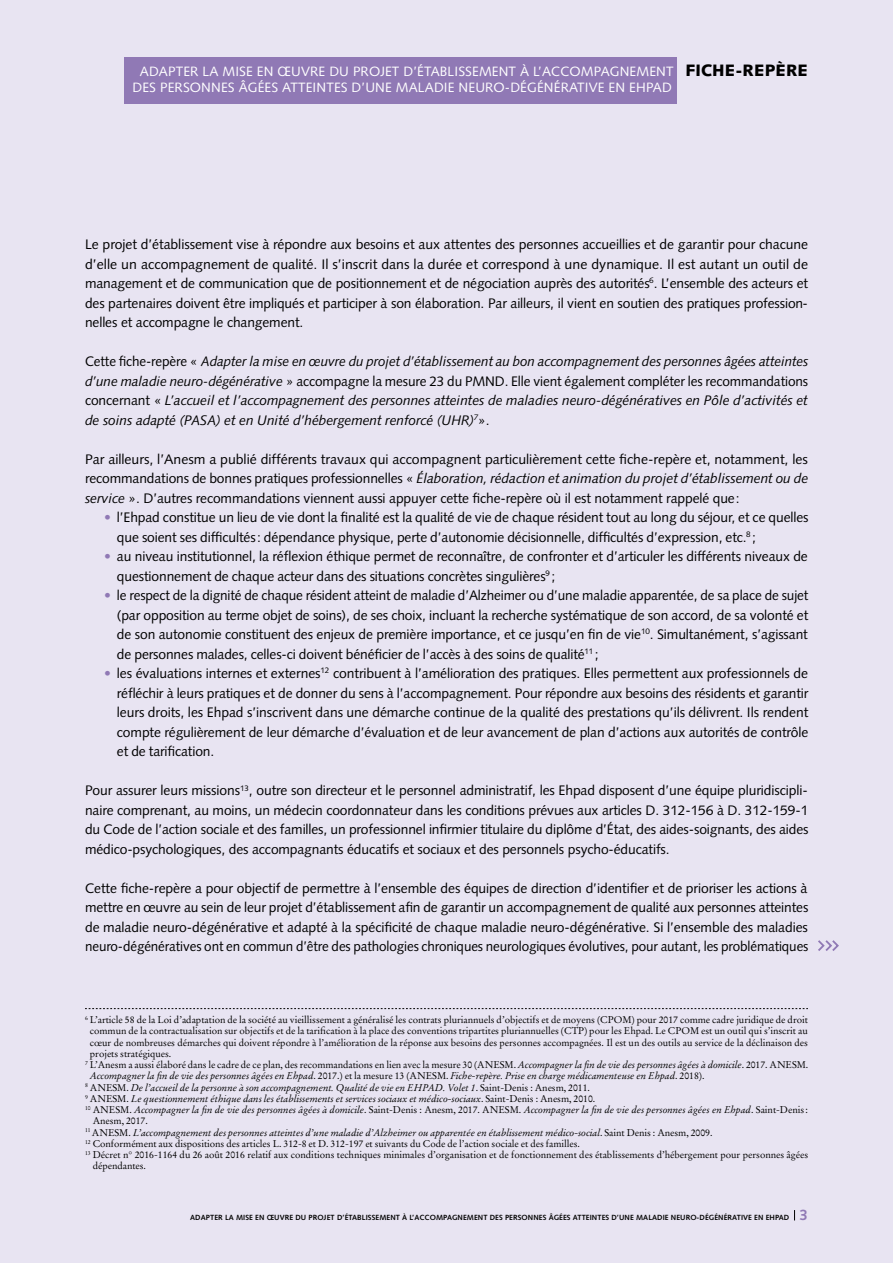
<style>
.page{position:relative;width:893px;height:1263px;background:#e8e4f2}
.page>*{position:absolute;margin:0;border:0;box-sizing:border-box;transform-origin:0 0}
.t1{font:13.8px/19.5px "Syntax LT Std";letter-spacing:-.01em;color:#000;text-align:justify}
.t2{font:italic 13.8px/19.5px "Syntax LT Std";letter-spacing:-.01em;color:#000;text-align:justify}
.t3{font:13.5px/16.2px "Syntax LT Std";letter-spacing:.01em;color:#fff}
.t4{font:9.75px "Stempel Garamond LT Std";letter-spacing:-.005em;color:#000}
.t5{font:italic 9.75px "Stempel Garamond LT Std";letter-spacing:-.005em;color:#000}
.t6{font:700 7.5px "Syntax LT Std";letter-spacing:.01em;color:#000}
.s1{font-weight:900;font-size:16.5px;color:#000}
.s2{font-style:normal}
.s3{font-style:italic}
.s4{color:#9079b5}
.s5{font-size:15px;color:#9079b5}
</style>
<div class="page">
<div style="left:124px;top:57px;width:553px;height:47px;background:#9079b5"></div>
<svg style="left:818px;top:940px;width:21px;height:11px"></svg>
<svg style="left:85px;top:1008px;width:723px;height:1px"></svg>
<p class="t3" style="left:133px;top:63px;width:677px;text-indent:7px">ADAPTER LA MISE EN ŒUVRE DU PROJET D’ÉTABLISSEMENT À L’ACCOMPAGNEMENT <span class="s1">FICHE-REPÈRE<br></span>DES PERSONNES ÂGÉES ATTEINTES D’UNE MALADIE NEURO-DÉGÉNÉRATIVE EN EHPAD</p>
<p class="t1" style="left:85px;top:235px;width:725px">Le projet d’établissement vise à répondre aux besoins et aux attentes des personnes accueillies et de garantir pour chacune d’elle un accompagnement de qualité. Il s’inscrit dans la durée et correspond à une dynamique. Il est autant un outil de management et de communication que de positionnement et de négociation auprès des autorités<sup>6</sup>. L’ensemble des acteurs et des partenaires doivent être impliqués et participer à son élaboration. Par ailleurs, il vient en soutien des pratiques profession&shy;nelles et accompagne le changement.</p>
<p class="t2" style="left:85px;top:351px;width:725px"><span class="s2">Cette fiche-repère «</span> Adapter la mise en œuvre du projet d’établissement au bon accompagnement des personnes âgées atteintes d’une maladie neuro-dégénérative <span class="s2">» accompagne la mesure 23 du PMND. Elle vient également compléter les recommandations concernant «</span> L’accueil et l’accompagnement des personnes atteintes de maladies neuro-dégénératives en Pôle d’activités et de soins adapté (PASA) et en Unité d’hébergement renforcé (UHR)<sup>7</sup><span class="s2">».</span></p>
<p class="t1" style="left:85px;top:449px;width:725px">Par ailleurs, l’Anesm a publié différents travaux qui accompagnent particulièrement cette fiche-repère et, notamment, les recommandations de bonnes pratiques professionnelles « <span class="s3">Élaboration, rédaction et animation du projet d’établissement ou de service</span> ». D’autres recommandations viennent aussi appuyer cette fiche-repère où il est notamment rappelé que:</p>
<p class="t1" style="left:117px;top:508px;width:693px;text-indent:-13px"><span class="s4">•</span> l’Ehpad constitue un lieu de vie dont la finalité est la qualité de vie de chaque résident tout au long du séjour, et ce quelles que soient ses difficultés: dépendance physique, perte d’autonomie décisionnelle, difficultés d’expression, etc.<sup>8</sup> ;</p>
<p class="t1" style="left:117px;top:547px;width:692px;text-indent:-13px"><span class="s4">•</span> au niveau institutionnel, la réflexion éthique permet de reconnaître, de confronter et d’articuler les différents niveaux de questionnement de chaque acteur dans des situations concrètes singulières<sup>9</sup> ;</p>
<p class="t1" style="left:117px;top:586px;width:693px;text-indent:-13px"><span class="s4">•</span> le respect de la dignité de chaque résident atteint de maladie d’Alzheimer ou d’une maladie apparentée, de sa place de sujet (par opposition au terme objet de soins), de ses choix, incluant la recherche systématique de son accord, de sa volonté et de son autonomie constituent des enjeux de première importance, et ce jusqu’en fin de vie<sup>10</sup>. Simultanément, s’agissant de personnes malades, celles-ci doivent bénéficier de l’accès à des soins de qualité<sup>11</sup> ;</p>
<p class="t1" style="left:117px;top:664px;width:693px;text-indent:-13px"><span class="s4">•</span> les évaluations internes et externes<sup>12</sup> contribuent à l’amélioration des pratiques. Elles permettent aux professionnels de réfléchir à leurs pratiques et de donner du sens à l’accompagnement. Pour répondre aux besoins des résidents et garantir leurs droits, les Ehpad s’inscrivent dans une démarche continue de la qualité des prestations qu’ils délivrent. Ils rendent compte régulièrement de leur démarche d’évaluation et de leur avancement de plan d’actions aux autorités de contrôle et de tarification.</p>
<p class="t1" style="left:85px;top:781px;width:725px">Pour assurer leurs missions<sup>13</sup>, outre son directeur et le personnel administratif, les Ehpad disposent d’une équipe pluridiscipli&shy;naire comprenant, au moins, un médecin coordonnateur dans les conditions prévues aux articles D. 312-156 à D. 312-159-1 du Code de l’action sociale et des familles, un professionnel infirmier titulaire du diplôme d’État, des aides-soignants, des aides médico-psychologiques, des accompagnants éducatifs et sociaux et des personnels psycho-éducatifs.</p>
<p class="t1" style="left:85px;top:878px;width:725px">Cette fiche-repère a pour objectif de permettre à l’ensemble des équipes de direction d’identifier et de prioriser les actions à mettre en œuvre au sein de leur projet d’établissement afin de garantir un accompagnement de qualité aux personnes atteintes de maladie neuro-dégénérative et adapté à la spécificité de chaque maladie neuro-dégénérative. Si l’ensemble des maladies neuro-dégénératives ont en commun d’être des pathologies chroniques neurologiques évolutives, pour autant, les problématiques</p>
<p class="t4" style="left:85px;top:1014px;width:724px"><sup>6</sup> L’article 58 de la Loi d’adaptation de la société au vieillissement a généralisé les contrats pluriannuels d’objectifs et de moyens (CPOM) pour 2017 comme cadre juridique de droit</p>
<p class="t4" style="left:90px;top:1025px;width:719px">commun de la contractualisation sur objectifs et de la tarification à la place des conventions tripartites pluriannuelles (CTP) pour les Ehpad. Le CPOM est un outil qui s’inscrit au</p>
<p class="t4" style="left:90px;top:1036px;width:720px">cœur de nombreuses démarches qui doivent répondre à l’amélioration de la réponse aux besoins des personnes accompagnées. Il est un des outils au service de la déclinaison des</p>
<p class="t4" style="left:90px;top:1048px;width:83px">projets stratégiques.</p>
<p class="t4" style="left:85px;top:1059px;width:725px"><sup>7</sup> L’Anesm a aussi élaboré dans le cadre de ce plan, des recommandations en lien avec la mesure 30 (ANESM. <span class="s3">Accompagner la fin de vie des personnes âgées à domicile</span>. 2017. ANESM.</p>
<p class="t5" style="left:90px;top:1070px;width:616px">Accompagner la fin de vie des personnes âgées en Ehpad<span class="s2">. 2017.) et la mesure 13 (ANESM.</span> Fiche-repère. Prise en charge médicamenteuse en Ehpad<span class="s2">. 2018).</span></p>
<p class="t5" style="left:85px;top:1081px;width:506px"><sup>8</sup> <span class="s2">ANESM.</span> De l’accueil de la personne à son accompagnement. Qualité de vie en EHPAD. Volet 1<span class="s2">. Saint-Denis : Anesm, 2011.</span></p>
<p class="t5" style="left:85px;top:1092px;width:512px"><sup>9</sup> <span class="s2">ANESM.</span> Le questionnement éthique dans les établissements et services sociaux et médico-sociaux<span class="s2">. Saint-Denis : Anesm, 2010.</span></p>
<p class="t5" style="left:85px;top:1104px;width:724px"><sup>10</sup> <span class="s2">ANESM.</span> Accompagner la fin de vie des personnes âgées à domicile<span class="s2">. Saint-Denis : Anesm, 2017. ANESM.</span> Accompagner la fin de vie des personnes âgées en Ehpad<span class="s2">. Saint-Denis:</span></p>
<p class="t4" style="left:93px;top:1115px;width:57px">Anesm, 2017.</p>
<p class="t5" style="left:85px;top:1126px;width:629px"><sup>11</sup> <span class="s2">ANESM.</span> L’accompagnement des personnes atteintes d’une maladie d’Alzheimer ou apparentée en établissement médico-social<span class="s2">. Saint Denis : Anesm, 2009.</span></p>
<p class="t4" style="left:85px;top:1138px;width:496px"><sup>12</sup> Conformément aux dispositions des articles L. 312-8 et D. 312-197 et suivants du Code de l’action sociale et des familles.</p>
<p class="t4" style="left:85px;top:1149px;width:725px"><sup>13</sup> Décret n° 2016-1164 du 26 août 2016 relatif aux conditions techniques minimales d’organisation et de fonctionnement des établissements d’hébergement pour personnes âgées</p>
<p class="t4" style="left:93px;top:1160px;width:55px">dépendantes.</p>
<p class="t6" style="left:190px;top:1213px;width:619px">ADAPTER LA MISE EN ŒUVRE DU PROJET D’ÉTABLISSEMENT À L’ACCOMPAGNEMENT DES PERSONNES ÂGÉES ATTEINTES D’UNE MALADIE NEURO-DÉGÉNÉRATIVE EN EHPAD <span class="s5">3</span></p>
</div>
